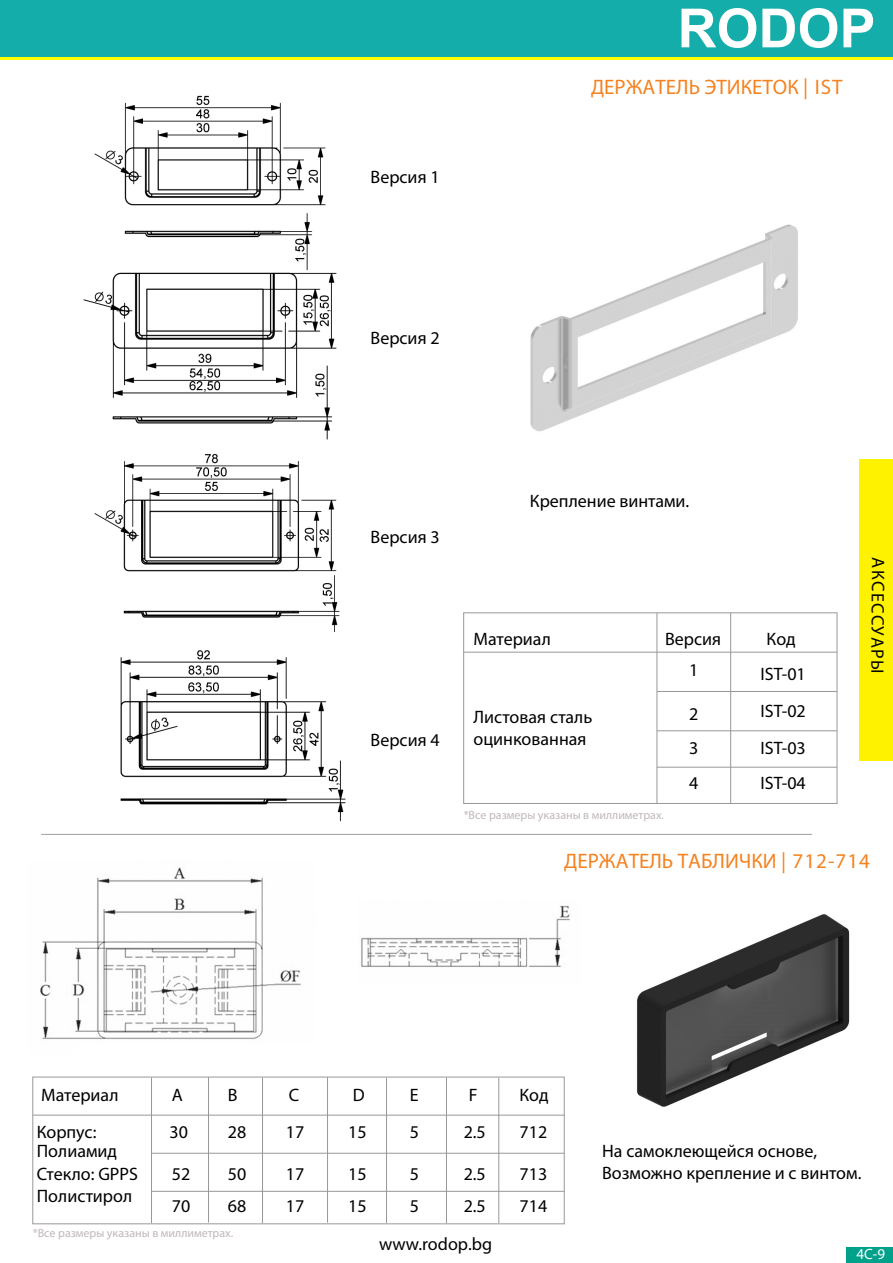
<style>
.page{position:relative;width:893px;height:1263px;background:#fff}
.page>*{position:absolute;margin:0;border:0;box-sizing:border-box;transform-origin:0 0}
.t1{font:700 54px "Arial";color:#fff}
.t2{font:21px "Myriad Pro";color:#f58220}
.t3{font:18px/32.4px "Myriad Pro";color:#000}
.t4{font:18px "Myriad Pro";letter-spacing:.065em;color:#020403}
.t5{font:15px "Myriad Pro";color:#fff}
.t6{font:12px "Myriad Pro";color:#c1b8b8}
</style>
<div class="page">
<div style="left:860px;top:459px;width:33px;height:302px;background:#fff200"></div>
<div style="left:846px;top:1247px;width:47px;height:16px;background:#00a18b"></div>
<div style="left:0;top:0;width:893px;height:57px;background:#14ada9"></div>
<hr style="left:0;top:57px;width:893px;height:3px;background:#ff0">
<hr style="left:41px;top:834px;width:771px;height:1px;background:#a09f9f">
<div style="left:32px;top:1077px;width:533px;height:147px;border:1px solid #9b9797"></div>
<hr style="left:152px;top:1191px;width:412px;height:1px;background:#9b9797">
<hr style="left:152px;top:1153px;width:412px;height:1px;background:#9b9797">
<hr style="left:33px;top:1115px;width:531px;height:1px;background:#9b9797">
<hr style="left:498px;top:1078px;width:1px;height:145px;background:#9b9797">
<hr style="left:151px;top:1078px;width:1px;height:145px;background:#9b9797">
<hr style="left:446px;top:1078px;width:1px;height:145px;background:#9b9797">
<hr style="left:386px;top:1078px;width:1px;height:145px;background:#9b9797">
<hr style="left:327px;top:1077px;width:1px;height:145px;background:#9b9797">
<hr style="left:262px;top:1078px;width:1px;height:145px;background:#9b9797">
<hr style="left:208px;top:1077px;width:1px;height:145px;background:#9b9797">
<img style="left:94px;top:95px;width:232px;height:176px">
<img style="left:83px;top:272px;width:254px;height:168px">
<img style="left:94px;top:454px;width:246px;height:177px">
<img style="left:120px;top:650px;width:226px;height:171px">
<div style="left:463px;top:612px;width:374px;height:192px;border:1px solid #9b9797"></div>
<hr style="left:657px;top:730px;width:180px;height:1px;background:#9b9797">
<hr style="left:657px;top:691px;width:180px;height:1px;background:#9b9797">
<hr style="left:464px;top:652px;width:373px;height:1px;background:#9b9797">
<hr style="left:730px;top:613px;width:1px;height:190px;background:#9b9797">
<hr style="left:657px;top:613px;width:1px;height:190px;background:#9b9797">
<hr style="left:657px;top:767px;width:180px;height:1px;background:#9b9797">
<img style="left:361px;top:905px;width:209px;height:62px">
<img style="left:40px;top:867px;width:261px;height:172px">
<img style="left:637px;top:914px;width:213px;height:193px">
<img style="left:530px;top:224px;width:268px;height:208px">
<h1 class="t1" style="left:677px;top:-10px;width:200px">RODOP</h1>
<p class="t3" style="left:370px;top:160px;width:71px">Версия 1</p>
<p class="t3" style="left:370px;top:321px;width:71px">Версия 2</p>
<p class="t2" style="left:591px;top:74px;width:253px">ДЕРЖАТЕЛЬ ЭТИКЕТОК | IST</p>
<p class="t3" style="left:370px;top:520px;width:71px">Версия 3</p>
<p class="t3" style="left:370px;top:723px;width:71px">Версия 4</p>
<p class="t3" style="left:530px;top:485px;width:161px">Крепление винтами.</p>
<p class="t3" style="left:474px;top:622px;width:79px">Материал</p>
<p class="t3" style="left:665px;top:622px;width:58px">Версия</p>
<p class="t3" style="left:767px;top:622px;width:30px">Код</p>
<p class="t3" style="left:689px;top:653px;width:11px">1</p>
<p class="t3" style="left:689px;top:697px;width:11px;line-height:34px">2<br>3</p>
<p class="t3" style="left:761px;top:655px;width:47px;line-height:36.9px;text-align:justify">IST-01<br>IST-02<br>IST-03</p>
<p class="t3" style="left:473px;top:706px;width:120px;line-height:21.6px">Листовая сталь оцинкованная</p>
<p class="t6" style="left:464px;top:807px;width:202px">*Все размеры указаны в миллиметрах.</p>
<p class="t3" style="left:689px;top:766px;width:11px">4</p>
<p class="t3" style="left:761px;top:766px;width:47px">IST-04</p>
<p class="t4" style="left:889px;top:557px;width:118px;rotate:90deg">АКСЕССУАРЫ</p>
<p class="t2" style="left:564px;top:848px;width:307px">ДЕРЖАТЕЛЬ ТАБЛИЧКИ | 712-714</p>
<p class="t3" style="left:172px;top:1078px;width:13px">A</p>
<p class="t3" style="left:228px;top:1078px;width:11px">B</p>
<p class="t3" style="left:289px;top:1078px;width:12px">C</p>
<p class="t3" style="left:353px;top:1078px;width:13px">D</p>
<p class="t3" style="left:410px;top:1078px;width:10px">E</p>
<p class="t3" style="left:469px;top:1078px;width:10px">F</p>
<p class="t3" style="left:228px;top:1115px;width:20px">28</p>
<p class="t3" style="left:286px;top:1115px;width:20px">17</p>
<p class="t3" style="left:348px;top:1115px;width:20px">15</p>
<p class="t3" style="left:410px;top:1115px;width:11px">5</p>
<p class="t3" style="left:464px;top:1115px;width:24px">2.5</p>
<p class="t3" style="left:286px;top:1157px;width:20px">17<br>17</p>
<p class="t3" style="left:348px;top:1157px;width:20px">15<br>15</p>
<p class="t3" style="left:410px;top:1157px;width:11px">5<br>5</p>
<p class="t3" style="left:464px;top:1157px;width:24px">2.5<br>2.5</p>
<p class="t3" style="left:41px;top:1078px;width:79px">Материал</p>
<p class="t3" style="left:519px;top:1078px;width:30px">Код</p>
<p class="t3" style="left:37px;top:1115px;width:61px">Корпус:</p>
<p class="t3" style="left:170px;top:1115px;width:20px">30</p>
<p class="t3" style="left:519px;top:1115px;width:29px">712</p>
<p class="t3" style="left:519px;top:1157px;width:29px">713<br>714</p>
<p class="t3" style="left:37px;top:1139px;width:103px;line-height:22.5px">Полиамид<br>Стекло: GPPS<br>Полистирол</p>
<p class="t6" style="left:33px;top:1226px;width:202px">*Все размеры указаны в миллиметрах.</p>
<p class="t3" style="left:172px;top:1157px;width:20px">52</p>
<p class="t3" style="left:228px;top:1157px;width:20px">50</p>
<p class="t3" style="left:172px;top:1189px;width:20px">70</p>
<p class="t3" style="left:228px;top:1189px;width:20px">68</p>
<p class="t3" style="left:379px;top:1228px;width:115px">www.rodop.bg</p>
<p class="t3" style="left:602px;top:1140px;width:261px;line-height:21.6px">На самоклеющейся основе,<br>Возможно крепление и с винтом.</p>
<p class="t5" style="left:856px;top:1245px;width:30px">4C-9</p>
</div>
